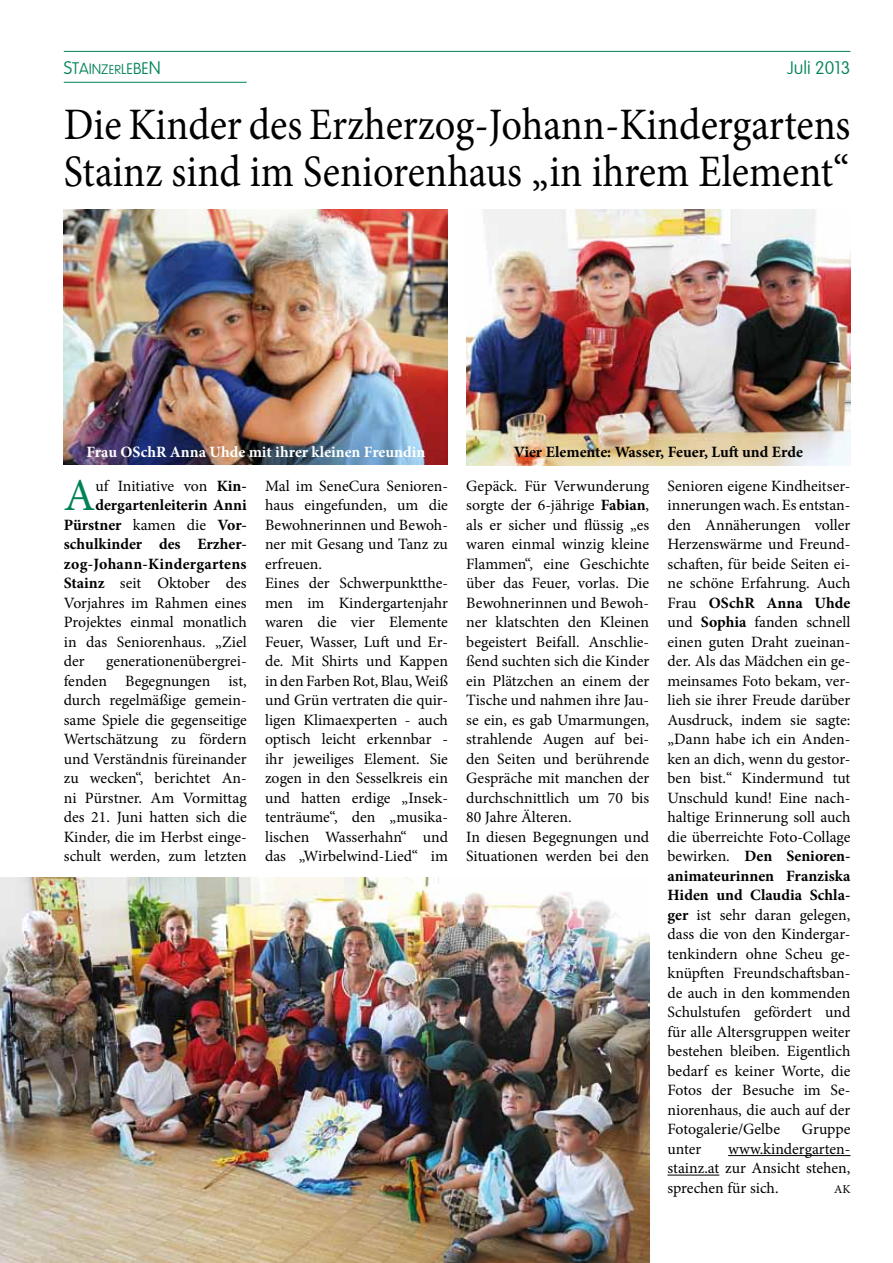
<style>
.page{position:relative;width:893px;height:1263px;background:#fff}
.page>*{position:absolute;margin:0;border:0;box-sizing:border-box;transform-origin:0 0}
.t1{font:45.75px "Minion Pro";color:#008354}
.t2{font:45px/46.5px "Minion Pro";color:#000;scale:.9 1}
.t3{font:100 18px "VAG Rounded";color:#008354}
.t4{font:15.75px/19.5px "Minion Pro";color:#000;text-align:justify}
.t5{font:700 15.75px "Minion Pro";color:#000}
.t6{font:700 15.75px "Minion Pro";color:#fff}
.t7{font:700 15.75px "Minion Pro";letter-spacing:.02em;color:#000}
.t8{font:12px "Minion Pro";color:#000}
.s1{font-size:16.5px}
.s2{font-size:15.75px}
.s3{font-size:15px}
.s4{font-size:14.25px}
.s5{font-size:13.5px}
.s6{font-size:12.75px}
.s7{font-weight:700}
.s8{font-weight:400}
</style>
<div class="page">
<hr style="left:64px;top:51px;width:786px;height:1px;background:#008354">
<hr style="left:64px;top:82px;width:183px;height:1px;background:#008354">
<hr style="left:728px;top:1155px;width:122px;height:1px;background:#000">
<hr style="left:667px;top:1175px;width:52px;height:1px;background:#000">
<img style="left:0;top:877px;width:649px;height:386px">
<img style="left:466px;top:209px;width:384px;height:256px">
<img style="left:64px;top:209px;width:384px;height:256px">
<p class="t3" style="left:64px;top:57px;width:99px">S<span class="s1">T</span><span class="s2">A</span><span class="s3">I</span><span class="s4">N</span><span class="s5">Z</span><span class="s6">ER</span><span class="s4">L</span><span class="s3">E</span><span class="s2">B</span><span class="s1">E</span>N</p>
<p class="t3" style="left:787px;top:57px;width:64px">JULI 2013</p>
<h2 class="t2" style="left:64px;top:102px;width:875px">Die Kinder des Erzherzog-Johann-Kindergartens<br>Stainz sind im Seniorenhaus „in ihrem Element“</h2>
<p class="t6" style="left:86px;top:441px;width:340px">Frau OSchR Anna Uhde mit ihrer kleinen Freundin</p>
<p class="t5" style="left:514px;top:441px;width:291px">Vier Elemente: Wasser, Feuer, Luft und Erde</p>
<h1 class="t1" style="left:64px;top:465px;width:33px">A</h1>
<p class="t4" style="left:95px;top:476px;width:153px">uf Initiative von <span class="s7">Kin-</span></p>
<p class="t5" style="left:95px;top:494px;width:153px">dergartenleiterin Anni</p>
<p class="t5" style="left:64px;top:514px;width:184px">Pürstner <span class="s8">kamen die</span> Vor-</p>
<p class="t5" style="left:64px;top:533px;width:184px">schulkinder des Erzher-</p>
<p class="t7" style="left:64px;top:553px;width:184px">zog-Johann-Kindergartens</p>
<p class="t4" style="left:64px;top:574px;width:184px"><span class="s7">Stainz</span> seit Oktober des</p>
<p class="t4" style="left:64px;top:593px;width:184px">Vorjahres im Rahmen eines</p>
<p class="t4" style="left:64px;top:613px;width:184px">Projektes einmal monatlich</p>
<p class="t4" style="left:64px;top:632px;width:184px">in das Seniorenhaus. „Ziel</p>
<p class="t4" style="left:64px;top:652px;width:22px">der</p>
<p class="t4" style="left:64px;top:652px;width:184px;text-indent:42px">generationenübergrei&shy;fenden Begegnungen ist, durch regelmäßige gemein&shy;same Spiele die gegenseitige Wertschätzung zu fördern und Verständnis füreinander zu wecken“, berichtet An&shy;ni Pürstner. Am Vormittag des 21. Juni hatten sich die Kinder, die im Herbst einge&shy;schult werden, zum letzten</p>
<p class="t4" style="left:265px;top:476px;width:184px;text-align:left">Mal im SeneCura Senioren&shy;haus eingefunden, um die<br>Bewohnerinnen und Bewoh&shy;ner mit Gesang und Tanz zu erfreuen.<br>Eines der Schwerpunktthe&shy;men im Kindergartenjahr waren die vier Elemente<br>Feuer, Wasser, Luft und Er&shy;de. Mit Shirts und Kappen in den Farben Rot, Blau, Weiß und Grün vertraten die quir&shy;ligen Klimaexperten - auch optisch leicht erkennbar - ihr jeweiliges Element. Sie zogen in den Sesselkreis ein und hatten erdige „Insek&shy;tenträume“, den „musika&shy;lischen Wasserhahn“ und das „Wirbelwind-Lied“ im</p>
<p class="t4" style="left:466px;top:476px;width:184px;text-align:left">Gepäck. Für Verwunderung sorgte der 6-jährige <span class="s7">Fabian</span>, als er sicher und flüssig „es waren einmal winzig kleine<br>Flammen“, eine Geschichte über das Feuer, vorlas. Die<br>Bewohnerinnen und Bewoh&shy;ner klatschten den Kleinen begeistert Beifall. Anschlie&shy;ßend suchten sich die Kinder ein Plätzchen an einem der<br>Tische und nahmen ihre Jau&shy;se ein, es gab Umarmungen, strahlende Augen auf bei&shy;den Seiten und berührende<br>Gespräche mit manchen der durchschnittlich um 70 bis<br>80 Jahre Älteren.<br>In diesen Begegnungen und<br>Situationen werden bei den</p>
<p class="t4" style="left:667px;top:476px;width:184px">Senioren eigene Kindheitser&shy;innerungen wach. Es entstan&shy;den Annäherungen voller Herzenswärme und Freund&shy;schaften, für beide Seiten ei&shy;ne schöne Erfahrung. Auch Frau <span class="s7">OSchR Anna Uhde </span>und <span class="s7">Sophia</span> fanden schnell einen guten Draht zueinan&shy;der. Als das Mädchen ein ge&shy;meinsames Foto bekam, ver&shy;lieh sie ihrer Freude darüber Ausdruck, indem sie sagte: „Dann habe ich ein Anden&shy;ken an dich, wenn du gestor&shy;ben bist.“ Kindermund tut Unschuld kund! Eine nach&shy;haltige Erinnerung soll auch die überreichte Foto-Collage bewirken. <span class="s7">Den Senioren&shy;animateurinnen Franziska Hiden und Claudia Schla&shy;ger</span> ist sehr daran gelegen, dass die von den Kindergar&shy;tenkindern ohne Scheu ge&shy;knüpften Freundschaftsban&shy;de auch in den kommenden Schulstufen gefördert und für alle Altersgruppen weiter bestehen bleiben. Eigentlich bedarf es keiner Worte, die Fotos der Besuche im Se&shy;niorenhaus, die auch auf der Fotogalerie/Gelbe</p>
<p class="t4" style="left:802px;top:1120px;width:50px">Gruppe</p>
<p class="t4" style="left:667px;top:1139px;width:184px;text-indent:61px">www.kindergarten&shy;stainz.at zur Ansicht stehen, sprechen für sich.</p>
<p class="t4" style="left:667px;top:1139px;width:35px">unter</p>
<p class="t8" style="left:834px;top:1181px;width:18px">AK</p>
</div>
